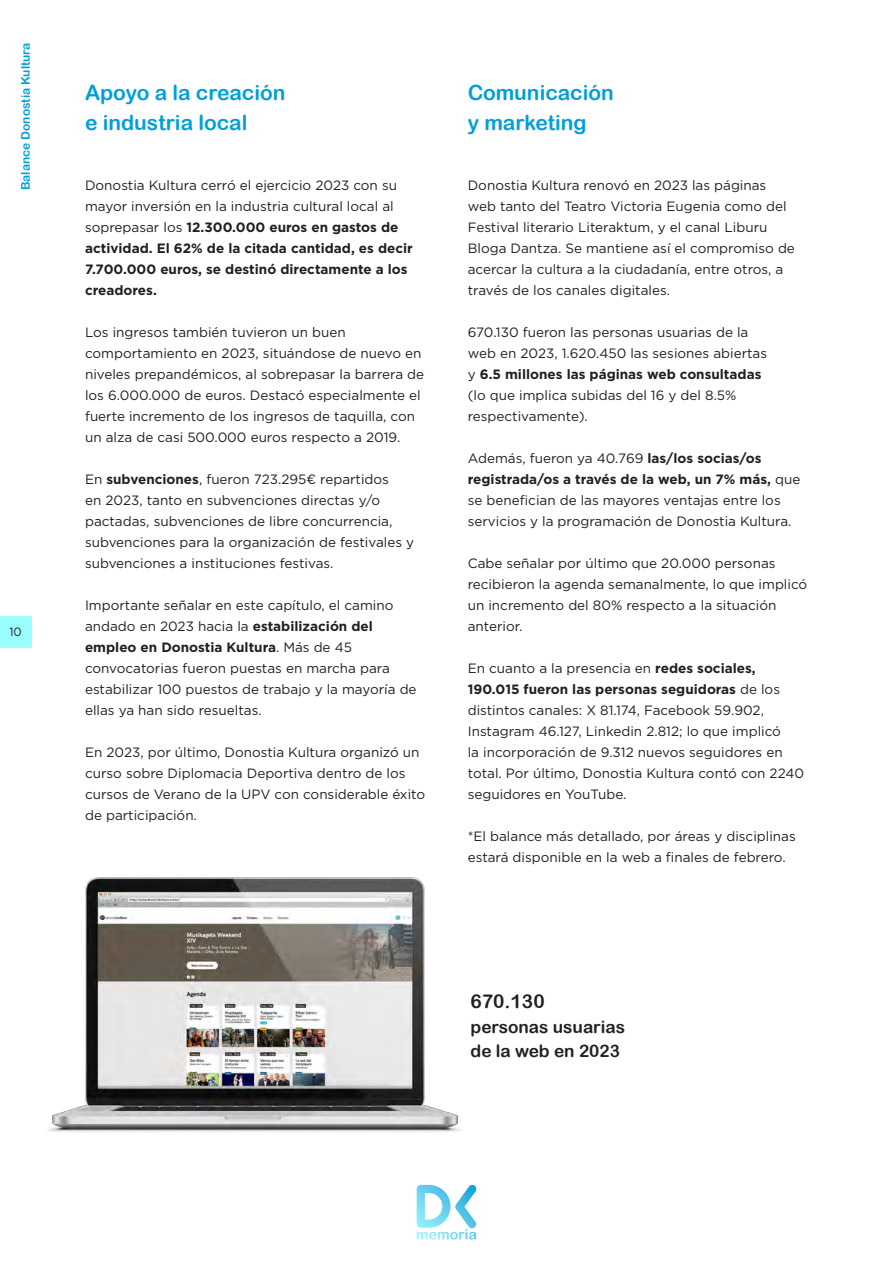
<style>
.page{position:relative;width:893px;height:1263px;background:#fff}
.page>*{position:absolute;margin:0;border:0;box-sizing:border-box;transform-origin:0 0}
.Txt_destacado{font:21px/30px "Arial Rounded MT Bold";color:#009fda}
.Txt_destacado-2{font:19.05px "Arial Rounded MT Bold";color:#231f20}
.Txt_destacado-3{font:17.25px/24.6px "Arial Rounded MT Bold";color:#231f20}
.Cuerpo_de_texto{font:13.5px/21px "Gotham";color:#231f20}
.Cuerpo_de_texto-2{font:700 13.5px/21px "Gotham";color:#231f20}
.t1{font:12px "Arial Rounded MT Bold";color:#009fda}
.t2{font:12px "Gotham";color:#231f20;scale:.96 1}
.s1{font-weight:400}
.s2{font-weight:700}
</style>
<div class="page">
<svg style="left:417px;top:1184px;width:60px;height:55px"></svg>
<div style="left:0;top:616px;width:31px;height:31px;background:#9ff"></div>
<img style="left:49px;top:877px;width:411px;height:255px">
<p class="t1" style="left:18px;top:190px;width:149px;rotate:-90deg">Balance Donostia Kultura</p>
<p class="t2" style="left:9px;top:624px;width:14px">10</p>
<p class="Txt_destacado" style="left:85px;top:78px;width:202px">Apoyo a la creación e industria local</p>
<p class="Cuerpo_de_texto-2" style="left:85px;top:175px;width:329px"><span class="s1">Donostia Kultura cerró el ejercicio 2023 con su mayor inversión en la industria cultural local al soprepasar los</span> 12.300.000 euros en gastos de actividad. El 62% de la citada cantidad, es decir 7.700.000 euros, se destinó directamente a los creadores.</p>
<p class="Cuerpo_de_texto" style="left:85px;top:322px;width:341px">Los ingresos también tuvieron un buen comportamiento en 2023, situándose de nuevo en niveles prepandémicos, al sobrepasar la barrera de los 6.000.000 de euros. Destacó especialmente el fuerte incremento de los ingresos de taquilla, con un alza de casi 500.000 euros respecto a 2019.</p>
<p class="Cuerpo_de_texto" style="left:85px;top:469px;width:331px">En <span class="s2">subvenciones</span>, fueron 723.295€ repartidos<br>en 2023, tanto en subvenciones directas y/o pactadas, subvenciones de libre concurrencia, subvenciones para la organización de festivales y subvenciones a instituciones festivas.</p>
<p class="Cuerpo_de_texto" style="left:85px;top:595px;width:333px">Importante señalar en este capítulo, el camino andado en 2023 hacia la <span class="s2">estabilización del empleo en Donostia Kultura</span>. Más de 45 convocatorias fueron puestas en marcha para estabilizar 100 puestos de trabajo y la mayoría de ellas ya han sido resueltas.</p>
<p class="Cuerpo_de_texto" style="left:85px;top:742px;width:342px">En 2023, por último, Donostia Kultura organizó un curso sobre Diplomacia Deportiva dentro de los cursos de Verano de la UPV con considerable éxito de participación.</p>
<p class="Txt_destacado" style="left:468px;top:78px;width:148px">Comunicación y marketing</p>
<p class="Cuerpo_de_texto" style="left:468px;top:174px;width:329px">Donostia Kultura renovó en 2023 las páginas web tanto del Teatro Victoria Eugenia como del Festival literario Literaktum, y el canal Liburu Bloga Dantza. Se mantiene así el compromiso de acercar la cultura a la ciudadanía, entre otros, a través de los canales digitales.</p>
<p class="Cuerpo_de_texto" style="left:468px;top:322px;width:301px">670.130 fueron las personas usuarias de la web en 2023, 1.620.450 las sesiones abiertas y <span class="s2">6.5 millones las páginas web consultadas </span>(lo que implica subidas del 16 y del 8.5% respectivamente).</p>
<p class="Cuerpo_de_texto" style="left:468px;top:448px;width:334px">Además, fueron ya 40.769 <span class="s2">las/los socias/os registrada/os a través de la web, un 7% más,</span> que se benefician de las mayores ventajas entre los servicios y la programación de Donostia Kultura.</p>
<p class="Cuerpo_de_texto" style="left:468px;top:553px;width:341px">Cabe señalar por último que 20.000 personas recibieron la agenda semanalmente, lo que implicó un incremento del 80% respecto a la situación anterior.</p>
<p class="Cuerpo_de_texto" style="left:468px;top:658px;width:338px">En cuanto a la presencia en <span class="s2">redes sociales, 190.015 fueron las personas seguidoras</span> de los distintos canales: X 81.174, Facebook 59.902, Instagram 46.127, Linkedin 2.812; lo que implicó<br>la incorporación de 9.312 nuevos seguidores en total. Por último, Donostia Kultura contó con 2240 seguidores en YouTube.</p>
<p class="Cuerpo_de_texto" style="left:468px;top:826px;width:330px">*El balance más detallado, por áreas y disciplinas estará disponible en la web a finales de febrero.</p>
<p class="Txt_destacado-2" style="left:471px;top:990px;width:76px">670.130</p>
<p class="Txt_destacado-3" style="left:471px;top:1014px;width:156px">personas usuarias de la web en 2023</p>
</div>
